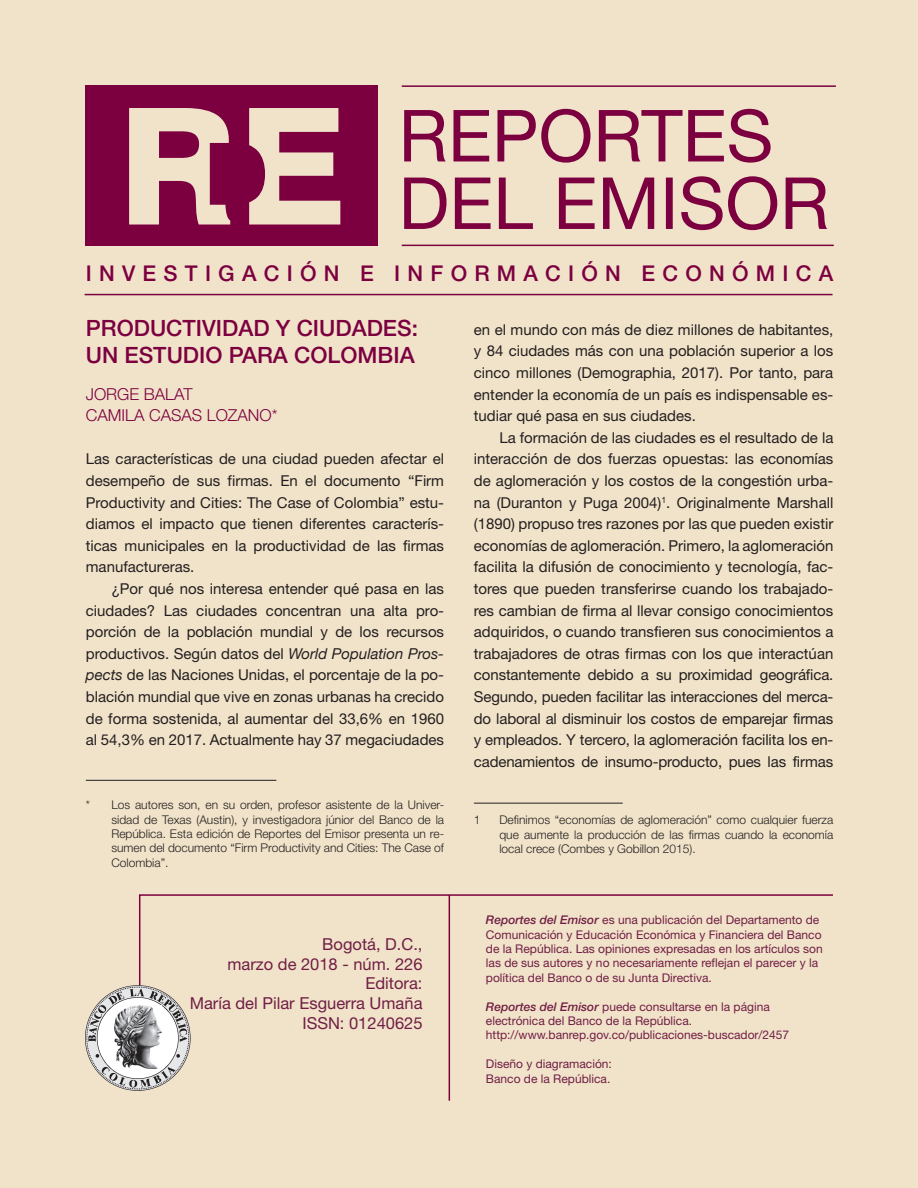
<style>
.page{position:relative;width:918px;height:1188px;background:#f1e3c9}
.page>*{position:absolute;margin:0;border:0;box-sizing:border-box;transform-origin:0 0}
.titulos_A{font:500 22.5px "Helvetica Neue";color:#7c0040}
.t1{font:500 21.75px "Helvetica Neue";letter-spacing:.335em;color:#7c0040}
.t2{font:16.5px "Helvetica Neue";color:#701e45}
.nombre_autores{font:300 16.5px "Helvetica Neue";color:#7c0040}
.corrido1{font:15px/21.6px "Helvetica Neue";color:#231f20;text-align:justify}
.t3{font:12px "Helvetica Neue";color:#701e45}
.Pie_de_página{font:300 12px/14.4px "Helvetica Neue";color:#231f20;text-align:justify}
.s1{font-style:italic}
.s2{font-weight:500;font-style:italic}
</style>
<div class="page">
<svg style="left:404px;top:176px;width:423px;height:54px"></svg>
<svg style="left:404px;top:109px;width:367px;height:54px"></svg>
<div style="left:85px;top:85px;width:293px;height:161px;background:#7c0040"></div>
<svg style="left:249px;top:108px;width:91px;height:117px"></svg>
<svg style="left:129px;top:108px;width:101px;height:117px"></svg>
<hr style="left:402px;top:245px;width:432px;height:1px;background:#7c0040">
<hr style="left:402px;top:85px;width:434px;height:2px;background:#7c0040">
<hr style="left:85px;top:294px;width:748px;height:1px;background:#7c0040">
<svg style="left:139px;top:894px;width:694px;height:198px"></svg>
<svg style="left:85px;top:985px;width:106px;height:106px"></svg>
<img style="left:114px;top:1006px;width:48px;height:63px">
<hr style="left:449px;top:895px;width:1px;height:206px;background:#7c0040">
<hr style="left:474px;top:803px;width:149px;height:1px;background:#231f20">
<hr style="left:86px;top:780px;width:190px;height:1px;background:#231f20">
<p class="t1" style="left:86px;top:260px;width:749px">INVESTIGACIÓN E INFORMACIÓN ECONÓMICA</p>
<p class="titulos_A" style="left:86px;top:315px;width:334px">PRODUCTIVIDAD Y CIUDADES:</p>
<p class="titulos_A" style="left:86px;top:342px;width:330px">UN ESTUDIO PARA COLOMBIA</p>
<p class="nombre_autores" style="left:86px;top:384px;width:108px">JORGE BALAT</p>
<p class="nombre_autores" style="left:86px;top:405px;width:193px">CAMILA CASAS LOZANO*</p>
<p class="corrido1" style="left:86px;top:448px;width:360px">Las características de una ciudad pueden afectar el desempeño de sus firmas. En el documento “Firm Productivity and Cities: The Case of Colombia” estu&shy;diamos el impacto que tienen diferentes caracterís&shy;ticas municipales en la productividad de las firmas manufactureras.</p>
<p class="corrido1" style="left:86px;top:578px;width:360px;text-indent:26px">¿Por qué nos interesa entender qué pasa en las ciudades? Las ciudades concentran una alta pro&shy;porción de la población mundial y de los recursos productivos. Según datos del <span class="s1">World Population Pros&shy;pects</span> de las Naciones Unidas, el porcentaje de la po&shy;blación mundial que vive en zonas urbanas ha crecido de forma sostenida, al aumentar del 33,6% en 1960 al 54,3% en 2017. Actualmente hay 37 megaciudades</p>
<p class="Pie_de_página" style="left:111px;top:798px;width:334px;text-indent:-26px">* Los autores son, en su orden, profesor asistente de la Univer&shy;sidad de Texas (Austin), y investigadora júnior del Banco de la República. Esta edición de Reportes del Emisor presenta un re&shy;sumen del documento “Firm Productivity and Cities: The Case of Colombia”.</p>
<p class="t2" style="left:322px;top:934px;width:102px">Bogotá, D.C.,</p>
<p class="t2" style="left:227px;top:954px;width:197px">marzo de 2018 - núm. 226</p>
<p class="t2" style="left:365px;top:974px;width:59px">Editora:</p>
<p class="t2" style="left:190px;top:993px;width:234px">María del Pilar Esguerra Umaña</p>
<p class="t2" style="left:302px;top:1013px;width:122px">ISSN: 01240625</p>
<p class="corrido1" style="left:474px;top:318px;width:361px">en el mundo con más de diez millones de habitantes, y 84 ciudades más con una población superior a los cinco millones (Demographia, 2017). Por tanto, para entender la economía de un país es indispensable es&shy;tudiar qué pasa en sus ciudades.</p>
<p class="corrido1" style="left:474px;top:426px;width:361px;text-indent:26px">La formación de las ciudades es el resultado de la interacción de dos fuerzas opuestas: las economías de aglomeración y los costos de la congestión urba&shy;na (Duranton y Puga 2004)<sup>1</sup>. Originalmente Marshall (1890) propuso tres razones por las que pueden existir economías de aglomeración. Primero, la aglomeración facilita la difusión de conocimiento y tecnología, fac&shy;tores que pueden transferirse cuando los trabajado&shy;res cambian de firma al llevar consigo conocimientos adquiridos, o cuando transfieren sus conocimientos a trabajadores de otras firmas con los que interactúan constantemente debido a su proximidad geográfica.<br>Segundo, pueden facilitar las interacciones del merca&shy;do laboral al disminuir los costos de emparejar firmas y empleados. Y tercero, la aglomeración facilita los en&shy;cadenamientos de insumo-producto, pues las firmas</p>
<p class="Pie_de_página" style="left:474px;top:813px;width:8px">1</p>
<p class="Pie_de_página" style="left:499px;top:813px;width:335px">Definimos “economías de aglomeración” como cualquier fuerza que aumente la producción de las firmas cuando la economía local crece (Combes y Gobillon 2015).</p>
<p class="t3" style="left:486px;top:913px;width:335px"><span class="s2">Reportes del Emisor</span> es una publicación del Departamento de</p>
<p class="t3" style="left:486px;top:927px;width:337px">Comunicación y Educación Económica y Financiera del Banco</p>
<p class="t3" style="left:486px;top:942px;width:338px">de la República. Las opiniones expresadas en los artículos son</p>
<p class="t3" style="left:486px;top:956px;width:334px">las de sus autores y no necesariamente reflejan el parecer y la</p>
<p class="t3" style="left:486px;top:970px;width:227px">política del Banco o de su Junta Directiva.</p>
<p class="t3" style="left:486px;top:999px;width:285px"><span class="s2">Reportes del Emisor</span> puede consultarse en la página</p>
<p class="t3" style="left:486px;top:1014px;width:208px">electrónica del Banco de la República.</p>
<p class="t3" style="left:486px;top:1028px;width:305px">http://www.banrep.gov.co/publicaciones-buscador/2457</p>
<p class="t3" style="left:486px;top:1057px;width:128px">Diseño y diagramación:</p>
<p class="t3" style="left:486px;top:1071px;width:126px">Banco de la República.</p>
</div>
